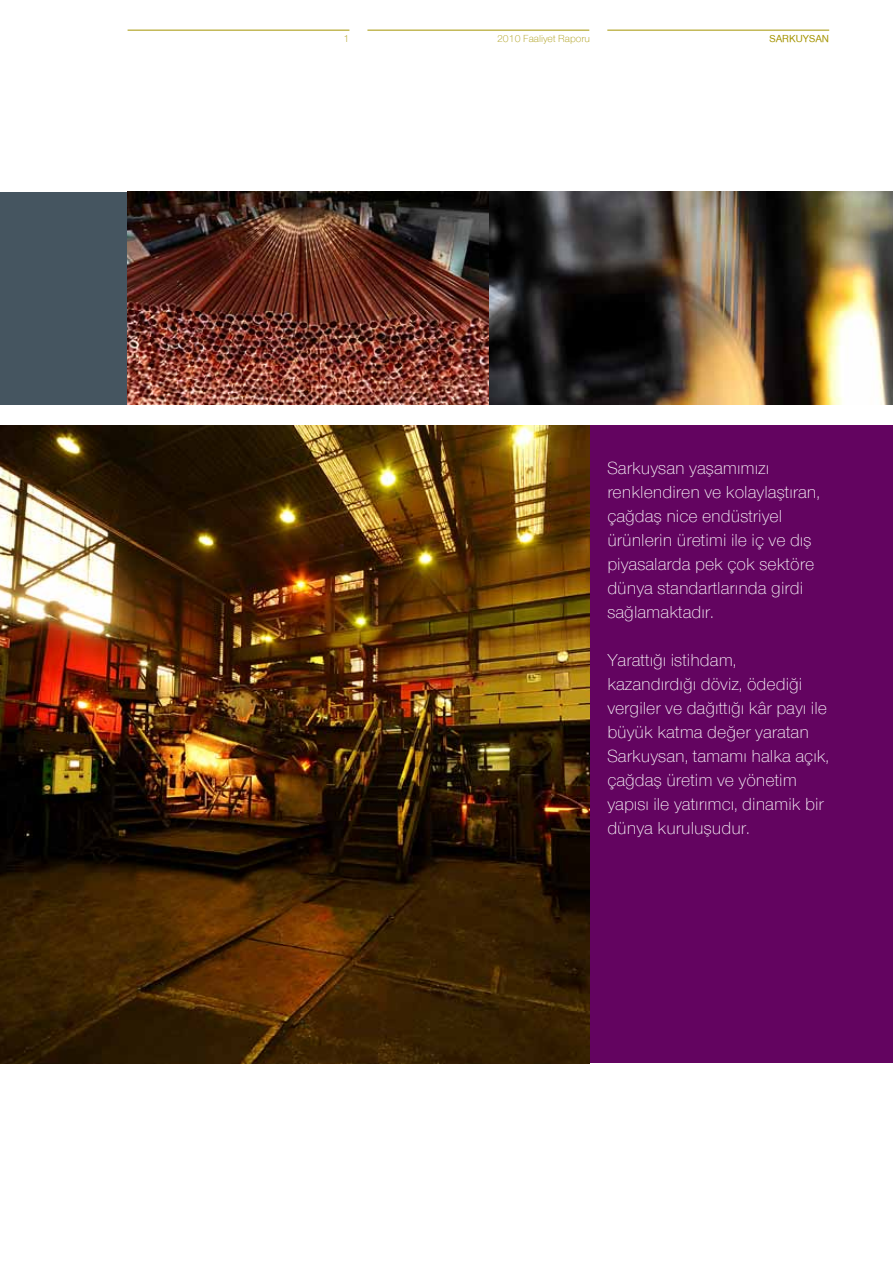
<style>
.page{position:relative;width:893px;height:1263px;background:#fff}
.page>*{position:absolute;margin:0;border:0;box-sizing:border-box;transform-origin:0 0}
.t1{font:300 18px/24px "Nimbus Sans Novus";color:#fff}
.t2{font:300 10.5px "Nimbus Sans Novus";color:#a49400}
.t3{font:500 10.5px "Nimbus Sans Novus";color:#a49400}
</style>
<div class="page">
<hr style="left:128px;top:30px;width:221px;height:1px;background:#a49400">
<hr style="left:367px;top:30px;width:222px;height:1px;background:#a49400">
<hr style="left:607px;top:30px;width:222px;height:1px;background:#a49400">
<div style="left:349px;top:425px;width:544px;height:638px;background:#630460"></div>
<img style="left:0;top:425px;width:589px;height:638px">
<div style="left:0;top:192px;width:128px;height:212px;background:#455560"></div>
<img style="left:128px;top:192px;width:765px;height:212px">
<p class="t2" style="left:344px;top:32px;width:7px">1</p>
<p class="t2" style="left:497px;top:32px;width:95px">2010 Faaliyet Raporu</p>
<p class="t3" style="left:769px;top:32px;width:61px">SARKUYSAN</p>
<p class="t1" style="left:607px;top:455px;width:214px">Sarkuysan yaşamımızı renklendiren ve kolaylaştıran, çağdaş nice endüstriyel ürünlerin üretimi ile iç ve dış piyasalarda pek çok sektöre dünya standartlarında girdi sağlamaktadır.</p>
<p class="t1" style="left:607px;top:647px;width:223px">Yarattığı istihdam, kazandırdığı döviz, ödediği vergiler ve dağıttığı kâr payı ile büyük katma değer yaratan<br>Sarkuysan, tamamı halka açık, çağdaş üretim ve yönetim yapısı ile yatırımcı, dinamik bir dünya kuruluşudur.</p>
</div>
